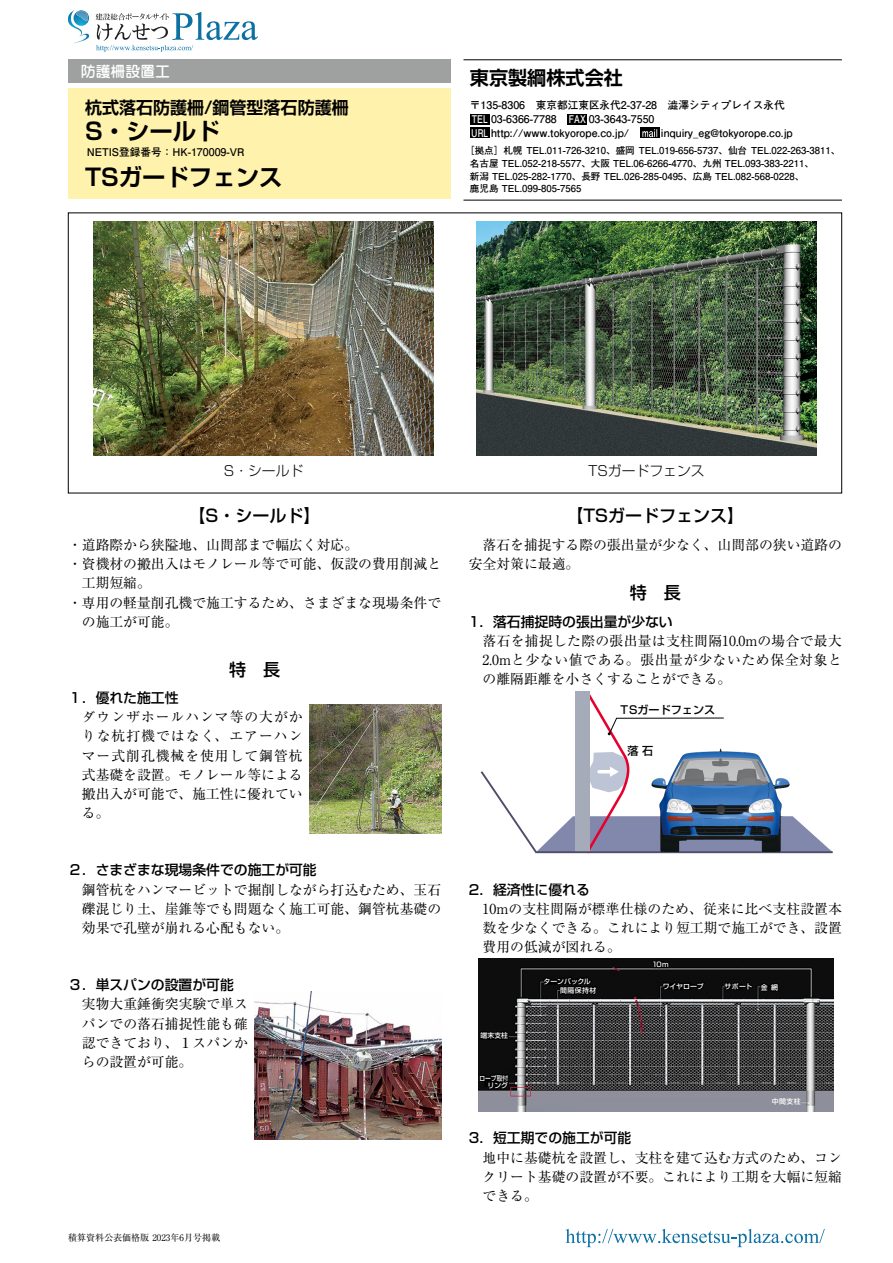
<style>
.page{position:relative;width:893px;height:1263px;background:#fff}
.page>*{position:absolute;margin:0;border:0;box-sizing:border-box;transform-origin:0 0}
.t1{font:700 23.4px/46.8px "Shin Go Pr 6 De";color:#000}
.t2{font:700 19.2px "Shin Go Pr 6 De";color:#000}
.t3{font:500 16.95px "Shin Go Pr 6";color:#000}
.t4{font:700 16.95px "Shin Go Pr 6 De";color:#000}
.t5{font:500 14.85px "Jun 34 Pro";color:#fff}
.t6{font:13.8px/19.2px "Ryumin Pr 6";color:#000;text-align:justify}
.t7{font:500 13.8px "Shin Go Pr 6";color:#000}
.t8{font:300 13.8px "Shin Go Pr 6";color:#000}
.t9{font:500 11.1px "Shin Go Pr 6";color:#000}
.t10{font:700 10.65px/13.8px "Futo Go B101 Pr 6";color:#000}
.t11{font:700 9.6px/12.8px "Futo Go B101 Pr 6";color:#000}
.t12{font:9px "Ryumin Pr 6";color:#000}
.t13{font:500 6.9px/9.1px "Shin Go Pr 6";color:#fff}
.t14{font:500 6.9px/7.5px "Shin Go Pr 6";color:#fff;text-align:right;scale:.83 1}
.s1{color:#fff}
</style>
<div class="page">
<hr style="left:463px;top:200px;width:379px;height:1px;background:#000">
<hr style="left:463px;top:60px;width:379px;height:1px;background:#000">
<div style="left:68px;top:60px;width:383px;height:23px;background:#9fa0a0"></div>
<div style="left:68px;top:88px;width:383px;height:111px;background:#fff2ad"></div>
<img style="left:94px;top:221px;width:340px;height:234px">
<img style="left:476px;top:221px;width:340px;height:234px">
<div style="left:470px;top:114px;width:20px;height:10px;background:#000"></div>
<div style="left:567px;top:114px;width:20px;height:10px;background:#000"></div>
<div style="left:470px;top:128px;width:20px;height:10px;background:#000"></div>
<svg style="left:640px;top:128px;width:20px;height:10px"></svg>
<svg style="left:642px;top:129px;width:15px;height:8px"></svg>
<img style="left:310px;top:705px;width:131px;height:128px">
<img style="left:255px;top:992px;width:186px;height:148px">
<img style="left:478px;top:959px;width:356px;height:152px">
<svg style="left:481px;top:691px;width:352px;height:162px"></svg>
<svg style="left:478px;top:1021px;width:32px;height:20px"></svg>
<svg style="left:541px;top:975px;width:57px;height:21px"></svg>
<svg style="left:661px;top:980px;width:45px;height:12px"></svg>
<svg style="left:723px;top:978px;width:57px;height:22px"></svg>
<svg style="left:770px;top:1087px;width:33px;height:20px"></svg>
<svg style="left:651px;top:959px;width:19px;height:10px"></svg>
<div style="left:479px;top:1075px;width:6px;height:7px;border:2px solid #000"></div>
<svg style="left:480px;top:1070px;width:31px;height:21px"></svg>
<svg style="left:95px;top:12px;width:163px;height:40px"></svg>
<img style="left:83px;top:10px;width:6px;height:16px">
<img style="left:83px;top:11px;width:6px;height:10px">
<img style="left:68px;top:10px;width:15px;height:23px">
<img style="left:74px;top:33px;width:15px;height:10px">
<svg style="left:566px;top:1229px;width:259px;height:18px"></svg>
<p class="t5" style="left:81px;top:59px;width:91px">防護柵設置工</p>
<p class="t4" style="left:85px;top:93px;width:265px">杭式落石防護柵/鋼管型落石防護柵</p>
<h1 class="t1" style="left:85px;top:106px;width:199px">S・シールド<br>TSガードフェンス</h1>
<p class="t10" style="left:87px;top:145px;width:159px">NETIS登録番号：HK-170009-VR</p>
<h2 class="t2" style="left:470px;top:62px;width:155px">東京製綱株式会社</h2>
<p class="t10" style="left:470px;top:98px;width:316px">〒135-8306　東京都江東区永代2-37-28　澁澤シティプレイス永代<br><span class="s1">TEL</span> 03-6366-7788　<span class="s1">FAX</span> 03-3643-7550<br><span class="s1">URL</span> http://www.tokyorope.co.jp/</p>
<p class="t10" style="left:661px;top:126px;width:133px">inquiry_eg@tokyorope.co.jp</p>
<p class="t11" style="left:470px;top:144px;width:372px;text-indent:-5px">［拠点］札幌 TEL.011-726-3210、盛岡 TEL.019-656-5737、仙台 TEL.022-263-3811、名古屋 TEL.052-218-5577、大阪 TEL.06-6266-4770、九州 TEL.093-383-2211、<br>新潟 TEL.025-282-1770、長野 TEL.026-285-0495、広島 TEL.082-568-0228、<br>鹿児島 TEL.099-805-7565</p>
<p class="t8" style="left:224px;top:459px;width:81px">S・シールド</p>
<p class="t8" style="left:588px;top:459px;width:118px">TSガードフェンス</p>
<p class="t3" style="left:189px;top:502px;width:133px">【S・シールド】</p>
<p class="t6" style="left:68px;top:535px;width:292px">・道路際から狭隘地、山間部まで幅広く対応。</p>
<p class="t6" style="left:68px;top:554px;width:375px">・資機材の搬出入はモノレール等で可能、仮設の費用削減と</p>
<p class="t6" style="left:82px;top:573px;width:71px">工期短縮。</p>
<p class="t6" style="left:68px;top:592px;width:375px">・専用の軽量削孔機で施工するため、さまざまな現場条件で</p>
<p class="t6" style="left:82px;top:611px;width:98px">の施工が可能。</p>
<p class="t3" style="left:229px;top:655px;width:53px">特　長</p>
<p class="t7" style="left:68px;top:687px;width:112px">１．優れた施工性</p>
<p class="t6" style="left:82px;top:707px;width:222px">ダウンザホールハンマ等の大がかりな杭打機ではなく、エアーハンマー式削孔機械を使用して鋼管杭式基礎を設置。モノレール等による搬出入が可能で、施工性に優れている。</p>
<p class="t7" style="left:68px;top:859px;width:250px">２．さまざまな現場条件での施工が可能</p>
<p class="t6" style="left:82px;top:879px;width:361px">鋼管杭をハンマービットで掘削しながら打込むため、玉石礫混じり土、崖錐等でも問題なく施工可能、鋼管杭基礎の効果で孔壁が崩れる心配もない。</p>
<p class="t7" style="left:68px;top:974px;width:167px">３．単スパンの設置が可能</p>
<p class="t6" style="left:82px;top:994px;width:167px">実物大重錘衝突実験で単スパンでの落石捕捉性能も確認できており、１スパンからの設置が可能。</p>
<p class="t12" style="left:68px;top:1230px;width:154px">積算資料公表価格版 2023年6月号掲載</p>
<p class="t3" style="left:567px;top:502px;width:179px">【TSガードフェンス】</p>
<p class="t6" style="left:469px;top:535px;width:375px;text-indent:14px">落石を捕捉する際の張出量が少なく、山間部の狭い道路の安全対策に最適。</p>
<p class="t3" style="left:630px;top:579px;width:53px">特　長</p>
<p class="t7" style="left:469px;top:610px;width:205px">1．落石捕捉時の張出量が少ない</p>
<p class="t6" style="left:483px;top:630px;width:361px">落石を捕捉した際の張出量は支柱間隔10.0mの場合で最大2.0mと少ない値である。張出量が少ないため保全対象との離隔距離を小さくすることができる。</p>
<p class="t9" style="left:621px;top:701px;width:96px">TSガードフェンス</p>
<p class="t9" style="left:627px;top:741px;width:27px">落 石</p>
<p class="t7" style="left:469px;top:878px;width:123px">2．経済性に優れる</p>
<p class="t6" style="left:483px;top:898px;width:361px">10mの支柱間隔が標準仕様のため、従来に比べ支柱設置本数を少なくできる。これにより短工期で施工ができ、設置費用の低減が図れる。</p>
<p class="t13" style="left:652px;top:959px;width:18px">10m</p>
<p class="t13" style="left:480px;top:1030px;width:29px">端末支柱</p>
<p class="t14" style="left:479px;top:1074px;width:36px">ロープ取付リング</p>
<p class="t13" style="left:560px;top:976px;width:38px;text-indent:-17px">ターンバックル間隔保持材</p>
<p class="t13" style="left:663px;top:981px;width:43px">ワイヤロープ</p>
<p class="t13" style="left:725px;top:981px;width:29px">サポート</p>
<p class="t13" style="left:761px;top:982px;width:18px">金 網</p>
<p class="t13" style="left:772px;top:1097px;width:30px">中間支柱</p>
<p class="t7" style="left:469px;top:1127px;width:164px">3．短工期での施工が可能</p>
<p class="t6" style="left:483px;top:1147px;width:361px">地中に基礎杭を設置し、支柱を建て込む方式のため、コンクリート基礎の設置が不要。これにより工期を大幅に短縮できる。</p>
</div>
